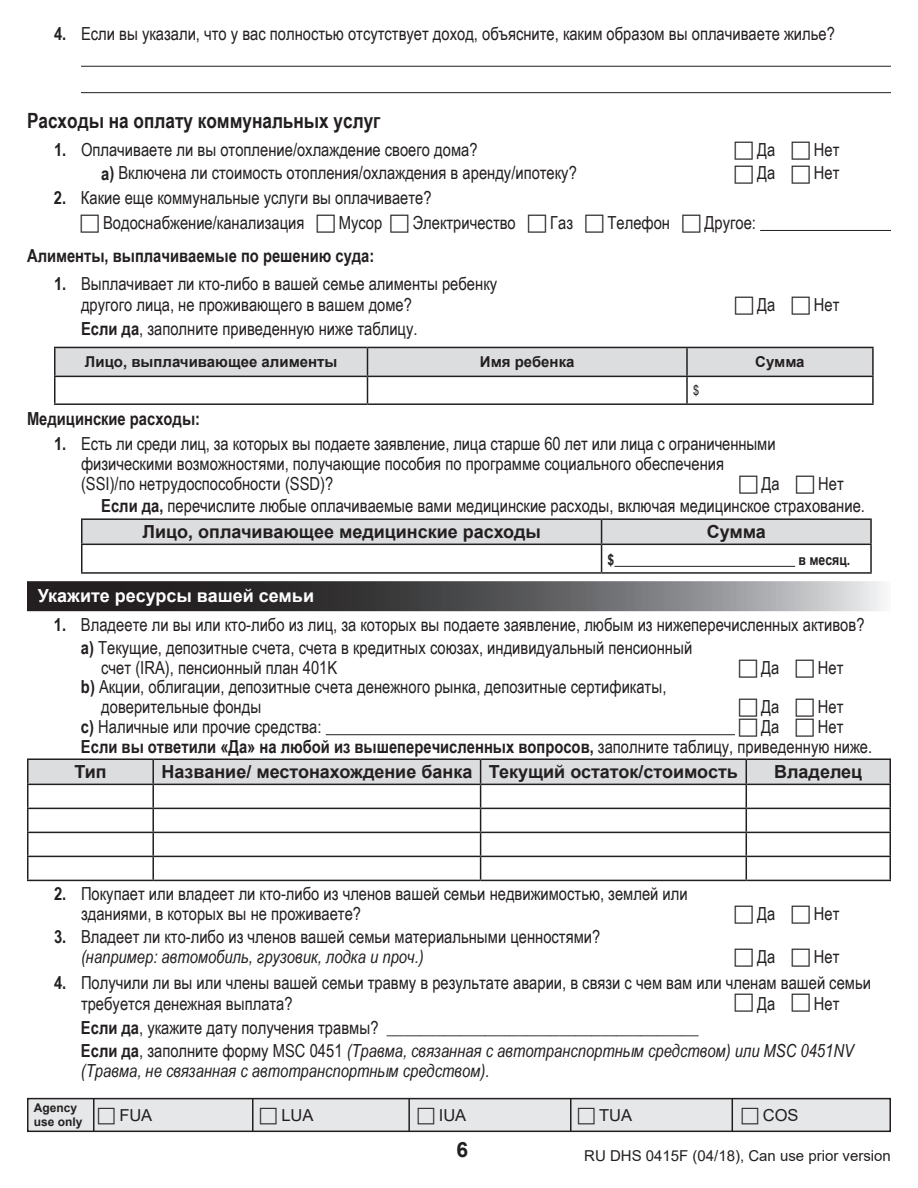
<style>
.page{position:relative;width:918px;height:1188px;background:#fff}
.page>*{position:absolute;margin:0;border:0;box-sizing:border-box;transform-origin:0 0}
.t1{font:700 21px "Arial Narrow";color:#231f20}
.t2{font:700 21px "Arial";color:#231f20}
.t3{font:18px/19.6px "Arial Narrow";color:#231f20}
.t4{font:700 18px/19.6px "Arial Narrow";color:#231f20}
.t5{font:700 18px "Arial";color:#231f20}
.t6{font:italic 18px "Arial Narrow";color:#231f20}
.t7{font:700 18px "Arial";color:#fff}
.t8{font:16.5px "Arial";color:#231f20}
.t9{font:700 15px "Arial";color:#231f20}
.t10{font:15px "Arial";color:#231f20}
.t11{font:700 15px "Arial Narrow";color:#231f20}
.t12{font:13.5px "Arial Narrow";color:#231f20}
.t13{font:700 12px/14.4px "Arial";color:#231f20}
.s1{font-weight:700}
.s2{font-weight:400}
.s3{font-style:italic}
</style>
<div class="page">
<hr style="left:81px;top:66px;width:810px;height:1px;background:#231f20">
<hr style="left:81px;top:92px;width:810px;height:1px;background:#231f20">
<hr style="left:760px;top:230px;width:131px;height:1px;background:#231f20">
<svg style="left:27px;top:581px;width:858px;height:30px;background:#5c5c5e"></svg>
<hr style="left:326px;top:734px;width:409px;height:1px;background:#231f20">
<hr style="left:54px;top:347px;width:314px;height:1px;background:#231f20">
<hr style="left:687px;top:347px;width:187px;height:1px;background:#231f20">
<hr style="left:54px;top:376px;width:314px;height:1px;background:#231f20">
<hr style="left:687px;top:376px;width:187px;height:1px;background:#231f20">
<hr style="left:54px;top:403px;width:314px;height:2px;background:#231f20">
<hr style="left:368px;top:403px;width:319px;height:2px;background:#231f20">
<hr style="left:687px;top:403px;width:187px;height:2px;background:#231f20">
<hr style="left:54px;top:348px;width:2px;height:28px;background:#231f20">
<hr style="left:54px;top:377px;width:2px;height:26px;background:#231f20">
<hr style="left:872px;top:348px;width:2px;height:28px;background:#231f20">
<svg style="left:55px;top:347px;width:818px;height:56px"></svg>
<hr style="left:686px;top:377px;width:2px;height:26px;background:#231f20">
<hr style="left:872px;top:377px;width:2px;height:26px;background:#231f20">
<hr style="left:81px;top:518px;width:521px;height:2px;background:#231f20">
<hr style="left:602px;top:518px;width:270px;height:2px;background:#231f20">
<hr style="left:602px;top:544px;width:270px;height:1px;background:#231f20">
<hr style="left:81px;top:572px;width:521px;height:2px;background:#231f20">
<hr style="left:602px;top:572px;width:270px;height:2px;background:#231f20">
<hr style="left:870px;top:520px;width:2px;height:24px;background:#231f20">
<svg style="left:81px;top:519px;width:790px;height:53px"></svg>
<hr style="left:870px;top:545px;width:2px;height:27px;background:#231f20">
<hr style="left:614px;top:566px;width:181px;height:1px;background:#231f20">
<hr style="left:27px;top:758px;width:126px;height:2px;background:#231f20">
<hr style="left:153px;top:758px;width:328px;height:2px;background:#231f20">
<hr style="left:481px;top:758px;width:265px;height:2px;background:#231f20">
<hr style="left:746px;top:758px;width:145px;height:2px;background:#231f20">
<hr style="left:746px;top:784px;width:145px;height:1px;background:#231f20">
<hr style="left:746px;top:808px;width:145px;height:1px;background:#231f20">
<hr style="left:746px;top:832px;width:145px;height:1px;background:#231f20">
<hr style="left:746px;top:856px;width:145px;height:1px;background:#231f20">
<hr style="left:27px;top:880px;width:126px;height:1px;background:#231f20">
<hr style="left:153px;top:880px;width:328px;height:1px;background:#231f20">
<hr style="left:481px;top:880px;width:265px;height:1px;background:#231f20">
<hr style="left:746px;top:880px;width:145px;height:1px;background:#231f20">
<hr style="left:889px;top:760px;width:2px;height:24px;background:#231f20">
<hr style="left:889px;top:785px;width:2px;height:23px;background:#231f20">
<hr style="left:889px;top:809px;width:2px;height:23px;background:#231f20">
<hr style="left:889px;top:833px;width:2px;height:23px;background:#231f20">
<svg style="left:27px;top:759px;width:863px;height:121px"></svg>
<hr style="left:889px;top:857px;width:2px;height:23px;background:#231f20">
<div style="left:28px;top:1099px;width:862px;height:32px;background:#e6e7e9"></div>
<div style="left:27px;top:1098px;width:864px;height:34px;border:2px solid #231f20"></div>
<hr style="left:93px;top:1099px;width:1px;height:32px;background:#231f20">
<hr style="left:252px;top:1099px;width:2px;height:32px;background:#231f20">
<hr style="left:570px;top:1099px;width:2px;height:32px;background:#231f20">
<hr style="left:408px;top:1099px;width:2px;height:33px;background:#231f20">
<hr style="left:732px;top:1099px;width:1px;height:32px;background:#231f20">
<p class="t3" style="left:54px;top:23px;width:782px"><span class="s1">4.</span> Если вы указали, что у вас полностью отсутствует доход, объясните, каким образом вы оплачиваете жилье?</p>
<p class="t1" style="left:27px;top:105px;width:355px">Расходы на оплату коммунальных услуг</p>
<p class="t3" style="left:54px;top:139px;width:425px"><span class="s1">1.</span> Оплачиваете ли вы отопление/охлаждение своего дома?</p>
<p class="t3" style="left:757px;top:139px;width:20px">Да</p>
<p class="t3" style="left:814px;top:139px;width:27px">Нет</p>
<p class="t3" style="left:101px;top:162px;width:477px"><span class="s1">a)</span> Включена ли стоимость отопления/охлаждения в аренду/ипотеку?</p>
<p class="t3" style="left:757px;top:162px;width:20px">Да</p>
<p class="t3" style="left:814px;top:162px;width:27px">Нет</p>
<p class="t3" style="left:103px;top:185px;width:330px;line-height:24.3px;text-indent:-49px"><span class="s1">2.</span> Какие еще коммунальные услуги вы оплачиваете?<br>Водоснабжение/канализация</p>
<p class="t3" style="left:339px;top:212px;width:45px">Мусор</p>
<p class="t3" style="left:413px;top:212px;width:105px">Электричество</p>
<p class="t3" style="left:550px;top:212px;width:24px">Газ</p>
<p class="t3" style="left:608px;top:212px;width:64px">Телефон</p>
<p class="t3" style="left:705px;top:212px;width:53px">Другое:</p>
<p class="t4" style="left:27px;top:245px;width:349px">Алименты, выплачиваемые по решению суда:</p>
<p class="t3" style="left:81px;top:273px;width:418px;line-height:21px;text-indent:-27px"><span class="s1">1.</span> Выплачивает ли кто-либо в вашей семье алименты ребенку другого лица, не проживающего в вашем доме?</p>
<p class="t3" style="left:757px;top:294px;width:20px">Да</p>
<p class="t3" style="left:814px;top:294px;width:27px">Нет</p>
<p class="t3" style="left:81px;top:319px;width:338px"><span class="s1">Если да</span>, заполните приведенную ниже таблицу.</p>
<p class="t9" style="left:85px;top:352px;width:254px">Лицо, выплачивающее алименты</p>
<p class="t9" style="left:480px;top:352px;width:96px">Имя ребенка</p>
<p class="t9" style="left:755px;top:352px;width:51px">Сумма</p>
<p class="t12" style="left:693px;top:381px;width:8px">$</p>
<p class="t4" style="left:27px;top:408px;width:175px">Медицинские расходы:</p>
<p class="t3" style="left:81px;top:433px;width:696px;text-indent:-27px"><span class="s1">1.</span> Есть ли среди лиц, за которых вы подаете заявление, лица старше 60 лет или лица с ограниченными физическими возможностями, получающие пособия по программе социального обеспечения (SSI)/по нетрудоспособности (SSD)?</p>
<p class="t3" style="left:101px;top:471px;width:765px;line-height:23px;text-indent:717px">Нет<br><span class="s1">Если да,</span> перечислите любые оплачиваемые вами медицинские расходы, включая медицинское страхование.</p>
<p class="t5" style="left:142px;top:519px;width:400px">Лицо, оплачивающее медицинские расходы</p>
<p class="t5" style="left:707px;top:519px;width:61px">Сумма</p>
<p class="t11" style="left:608px;top:548px;width:8px">$</p>
<p class="t11" style="left:798px;top:548px;width:53px">в месяц.</p>
<p class="t7" style="left:38px;top:583px;width:278px">Укажите ресурсы вашей семьи</p>
<p class="t3" style="left:81px;top:613px;width:785px;line-height:23px;text-indent:-27px"><span class="s1">1.</span> Владеете ли вы или кто-либо из лиц, за которых вы подаете заявление, любым из нижеперечисленных активов? <span class="s1">a)</span> Текущие, депозитные счета, счета в кредитных союзах, индивидуальный пенсионный</p>
<p class="t3" style="left:101px;top:657px;width:238px">счет (IRA), пенсионный план 401K</p>
<p class="t3" style="left:761px;top:657px;width:20px">Да</p>
<p class="t3" style="left:818px;top:657px;width:27px">Нет</p>
<p class="t3" style="left:101px;top:677px;width:567px;text-indent:-20px"><span class="s1">b)</span> Акции, облигации, депозитные счета денежного рынка, депозитные сертификаты, доверительные фонды</p>
<p class="t3" style="left:762px;top:473px;width:20px">Да</p>
<p class="t3" style="left:761px;top:696px;width:20px">Да</p>
<p class="t3" style="left:818px;top:696px;width:27px">Нет</p>
<p class="t3" style="left:81px;top:716px;width:242px"><span class="s1">c)</span> Наличные или прочие средства:</p>
<p class="t3" style="left:761px;top:716px;width:20px">Да</p>
<p class="t4" style="left:81px;top:716px;width:793px;text-indent:737px"><span class="s2">Нет<br></span>Если вы ответили «Да» на любой из вышеперечисленных вопросов, <span class="s2">заполните таблицу, приведенную ниже.</span></p>
<p class="t5" style="left:74px;top:759px;width:34px">Тип</p>
<p class="t5" style="left:161px;top:759px;width:578px">Название/ местонахождение банка Текущий остаток/стоимость</p>
<p class="t5" style="left:774px;top:759px;width:90px">Владелец</p>
<p class="t3" style="left:81px;top:883px;width:608px;text-indent:-27px"><span class="s1">2.</span> Покупает или владеет ли кто-либо из членов вашей семьи недвижимостью, землей или зданиями, в которых вы не проживаете?</p>
<p class="t3" style="left:757px;top:903px;width:20px">Да</p>
<p class="t3" style="left:814px;top:903px;width:27px">Нет</p>
<p class="t3" style="left:81px;top:926px;width:521px;text-indent:-27px"><span class="s1">3.</span> Владеет ли кто-либо из членов вашей семьи материальными ценностями? <span class="s3">(например: автомобиль, грузовик, лодка и проч.)</span></p>
<p class="t3" style="left:757px;top:946px;width:20px">Да</p>
<p class="t3" style="left:814px;top:946px;width:27px">Нет</p>
<p class="t3" style="left:81px;top:971px;width:791px;line-height:21px;text-indent:-27px"><span class="s1">4.</span> Получили ли вы или члены вашей семьи травму в результате аварии, в связи с чем вам или членам вашей семьи требуется денежная выплата?</p>
<p class="t3" style="left:757px;top:993px;width:20px">Да</p>
<p class="t3" style="left:814px;top:993px;width:27px">Нет</p>
<p class="t3" style="left:81px;top:1016px;width:774px;line-height:23px"><span class="s1">Если да</span>, укажите дату получения травмы? ______________________________________<br><span class="s1">Если да</span>, заполните форму MSC 0451 <span class="s3">(Травма, связанная с автотранспортным средством) или MSC 0451NV</span></p>
<p class="t6" style="left:81px;top:1058px;width:410px">(Травма, не связанная с автотранспортным средством).</p>
<p class="t8" style="left:119px;top:1104px;width:35px">FUA</p>
<p class="t8" style="left:281px;top:1104px;width:34px">LUA</p>
<p class="t8" style="left:439px;top:1104px;width:29px">IUA</p>
<p class="t8" style="left:599px;top:1104px;width:35px">TUA</p>
<p class="t8" style="left:763px;top:1104px;width:37px">COS</p>
<p class="t13" style="left:34px;top:1101px;width:50px">Agency use only</p>
<p class="t2" style="left:457px;top:1135px;width:13px">6</p>
<p class="t10" style="left:584px;top:1145px;width:308px">RU DHS 0415F (04/18), Can use prior version</p>
</div>
